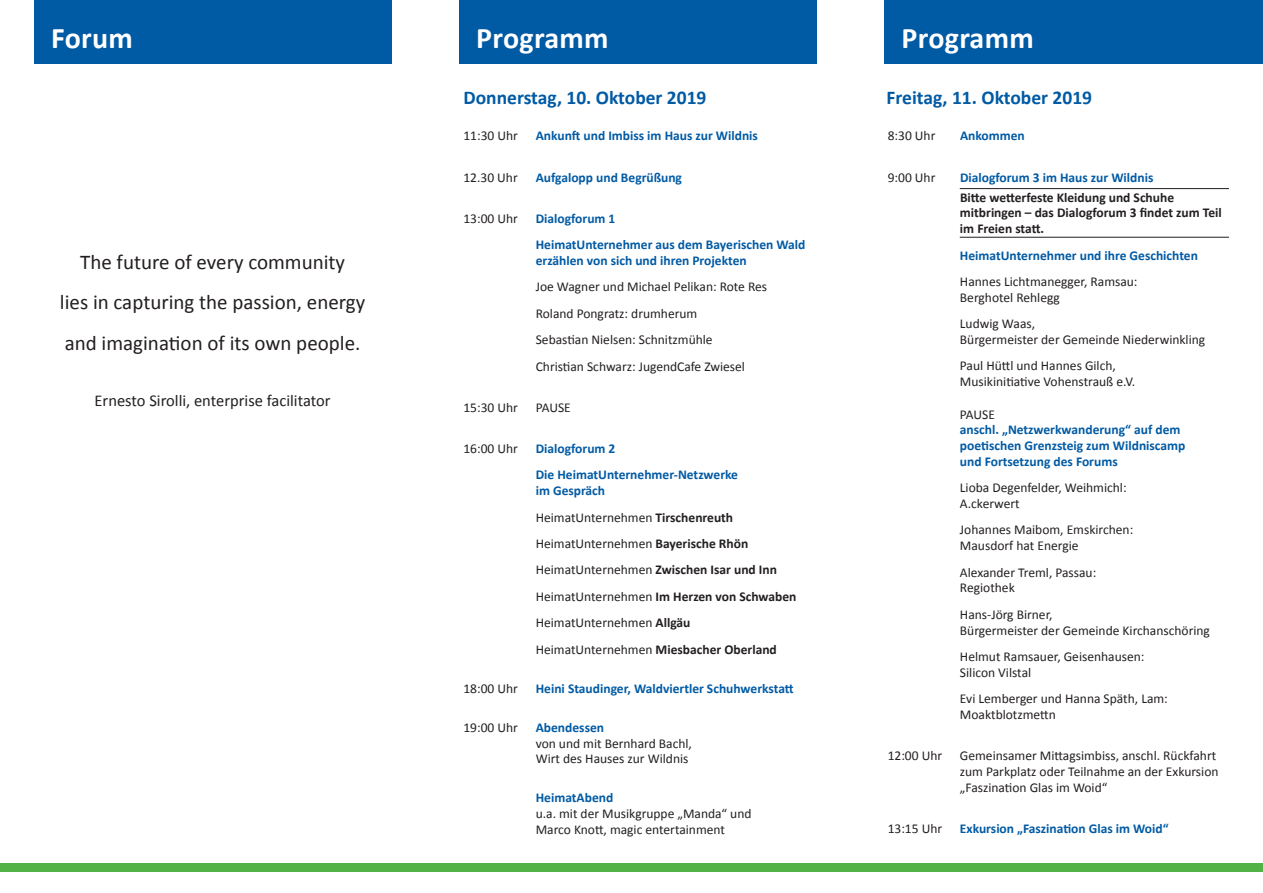
<style>
.page{position:relative;width:1263px;height:893px;background:#fff}
.page>*{position:absolute;margin:0;border:0;box-sizing:border-box;transform-origin:0 0}
.t1{font:700 30px "Calibri";letter-spacing:.01em;color:#fff}
.t2{font:21px/40.5px "Calibri";color:#231f20;text-align:center}
.t3{font:700 19.5px "Calibri";color:#015aa4}
.t4{font:16.5px "Calibri";color:#231f20}
.t5{font:13.5px/15.8px "Calibri";color:#231f20}
.t6{font:700 13.5px/15.8px "Calibri";color:#015aa4}
.t7{font:700 13.5px/15.8px "Calibri";color:#231f20}
.s1{font-weight:700;color:#015aa4}
.s2{font-weight:700}
</style>
<div class="page">
<div style="left:34px;top:0;width:357px;height:64px;background:#015aa4"></div>
<div style="left:0;top:863px;width:1263px;height:9px;background:#52b147"></div>
<div style="left:459px;top:0;width:357px;height:64px;background:#015aa4"></div>
<div style="left:884px;top:0;width:379px;height:64px;background:#015aa4"></div>
<hr style="left:960px;top:188px;width:269px;height:1px;background:#231f20">
<hr style="left:960px;top:237px;width:269px;height:1px;background:#231f20">
<h1 class="t1" style="left:51px;top:19px;width:83px">Forum</h1>
<h1 class="t1" style="left:476px;top:19px;width:134px">Programm</h1>
<h1 class="t1" style="left:901px;top:19px;width:134px">Programm</h1>
<h2 class="t2" style="left:60px;top:242px;width:307px">The future of every community<br>lies in capturing the passion, energy and imagination of its own people.</h2>
<p class="t4" style="left:95px;top:390px;width:238px">Ernesto Sirolli, enterprise facilitator</p>
<h3 class="t3" style="left:463px;top:85px;width:244px">Donnerstag, 10. Oktober 2019</h3>
<h3 class="t3" style="left:887px;top:85px;width:207px">Freitag, 11. Oktober 2019</h3>
<p class="t5" style="left:888px;top:128px;width:49px">8:30 Uhr</p>
<p class="t6" style="left:960px;top:128px;width:66px">Ankommen</p>
<p class="t5" style="left:888px;top:169px;width:49px">9:00 Uhr</p>
<p class="t6" style="left:960px;top:169px;width:195px">Dialogforum 3 im Haus zur Wildnis</p>
<p class="t7" style="left:960px;top:189px;width:263px">Bitte wetterfeste Kleidung und Schuhe mitbringen – das Dialogforum 3 findet zum Teil im Freien statt.</p>
<p class="t6" style="left:960px;top:247px;width:239px">HeimatUnternehmer und ihre Geschichten</p>
<p class="t5" style="left:960px;top:274px;width:179px">Hannes Lichtmanegger, Ramsau:<br>Berghotel Rehlegg</p>
<p class="t5" style="left:960px;top:316px;width:247px">Ludwig Waas,<br>Bürgermeister der Gemeinde Niederwinkling</p>
<p class="t5" style="left:960px;top:358px;width:177px">Paul Hüttl und Hannes Gilch,<br>Musikinitiative Vohenstrauß e.V.</p>
<p class="t5" style="left:960px;top:406px;width:37px">PAUSE</p>
<p class="t6" style="left:960px;top:422px;width:227px">anschl. „Netzwerkwanderung“ auf dem poetischen Grenzsteig zum Wildniscamp und Fortsetzung des Forums</p>
<p class="t5" style="left:960px;top:480px;width:168px">Lioba Degenfelder, Weihmichl:<br>A.ckerwert</p>
<p class="t5" style="left:960px;top:522px;width:175px">Johannes Maibom, Emskirchen:<br>Mausdorf hat Energie</p>
<p class="t5" style="left:960px;top:564px;width:138px">Alexander Treml, Passau:<br>Regiothek</p>
<p class="t5" style="left:960px;top:606px;width:251px">Hans-Jörg Birner,<br>Bürgermeister der Gemeinde Kirchanschöring</p>
<p class="t5" style="left:960px;top:649px;width:186px">Helmut Ramsauer, Geisenhausen:<br>Silicon Vilstal</p>
<p class="t5" style="left:960px;top:691px;width:209px">Evi Lemberger und Hanna Späth, Lam:<br>Moaktblotzmettn</p>
<p class="t5" style="left:888px;top:748px;width:56px">12:00 Uhr</p>
<p class="t5" style="left:960px;top:748px;width:260px">Gemeinsamer Mittagsimbiss, anschl. Rückfahrt zum Parkplatz oder Teilnahme an der Exkursion „Faszination Glas im Woid“</p>
<p class="t5" style="left:888px;top:820px;width:56px">13:15 Uhr</p>
<p class="t6" style="left:960px;top:820px;width:210px">Exkursion „Faszination Glas im Woid“</p>
<p class="t5" style="left:463px;top:128px;width:56px">11:30 Uhr</p>
<p class="t6" style="left:536px;top:128px;width:224px">Ankunft und Imbiss im Haus zur Wildnis</p>
<p class="t5" style="left:463px;top:169px;width:56px">12.30 Uhr</p>
<p class="t6" style="left:536px;top:169px;width:148px">Aufgalopp und Begrüßung</p>
<p class="t5" style="left:463px;top:211px;width:56px">13:00 Uhr</p>
<p class="t6" style="left:536px;top:205px;width:271px;line-height:26.4px">Dialogforum 1<br>HeimatUnternehmer aus dem Bayerischen Wald</p>
<p class="t6" style="left:536px;top:253px;width:212px">erzählen von sich und ihren Projekten</p>
<p class="t5" style="left:536px;top:274px;width:233px;line-height:26.4px">Joe Wagner und Michael Pelikan: Rote Res Roland Pongratz: drumherum<br>Sebastian Nielsen: Schnitzmühle<br>Christian Schwarz: JugendCafe Zwiesel</p>
<p class="t5" style="left:463px;top:400px;width:56px">15:30 Uhr</p>
<p class="t5" style="left:536px;top:400px;width:37px">PAUSE</p>
<p class="t5" style="left:463px;top:441px;width:56px">16:00 Uhr</p>
<p class="t6" style="left:536px;top:435px;width:204px;line-height:26.4px">Dialogforum 2<br>Die HeimatUnternehmer-Netzwerke</p>
<p class="t5" style="left:536px;top:478px;width:262px;line-height:26.4px"><span class="s1">im Gespräch<br></span>HeimatUnternehmen <span class="s2">Tirschenreuth </span>HeimatUnternehmen <span class="s2">Bayerische Rhön </span>HeimatUnternehmen <span class="s2">Zwischen Isar und Inn </span>HeimatUnternehmen <span class="s2">Im Herzen von Schwaben </span>HeimatUnternehmen <span class="s2">Allgäu </span>HeimatUnternehmen <span class="s2">Miesbacher Oberland</span></p>
<p class="t5" style="left:463px;top:680px;width:56px">18:00 Uhr</p>
<p class="t6" style="left:536px;top:680px;width:259px">Heini Staudinger, Waldviertler Schuhwerkstatt</p>
<p class="t5" style="left:463px;top:719px;width:56px">19:00 Uhr</p>
<p class="t6" style="left:536px;top:719px;width:70px">Abendessen</p>
<p class="t5" style="left:536px;top:735px;width:158px">von und mit Bernhard Bachl,<br>Wirt des Hauses zur Wildnis</p>
<p class="t6" style="left:536px;top:790px;width:79px">HeimatAbend</p>
<p class="t5" style="left:536px;top:806px;width:217px">u.a. mit der Musikgruppe „Manda“ und<br>Marco Knott, magic entertainment</p>
</div>
